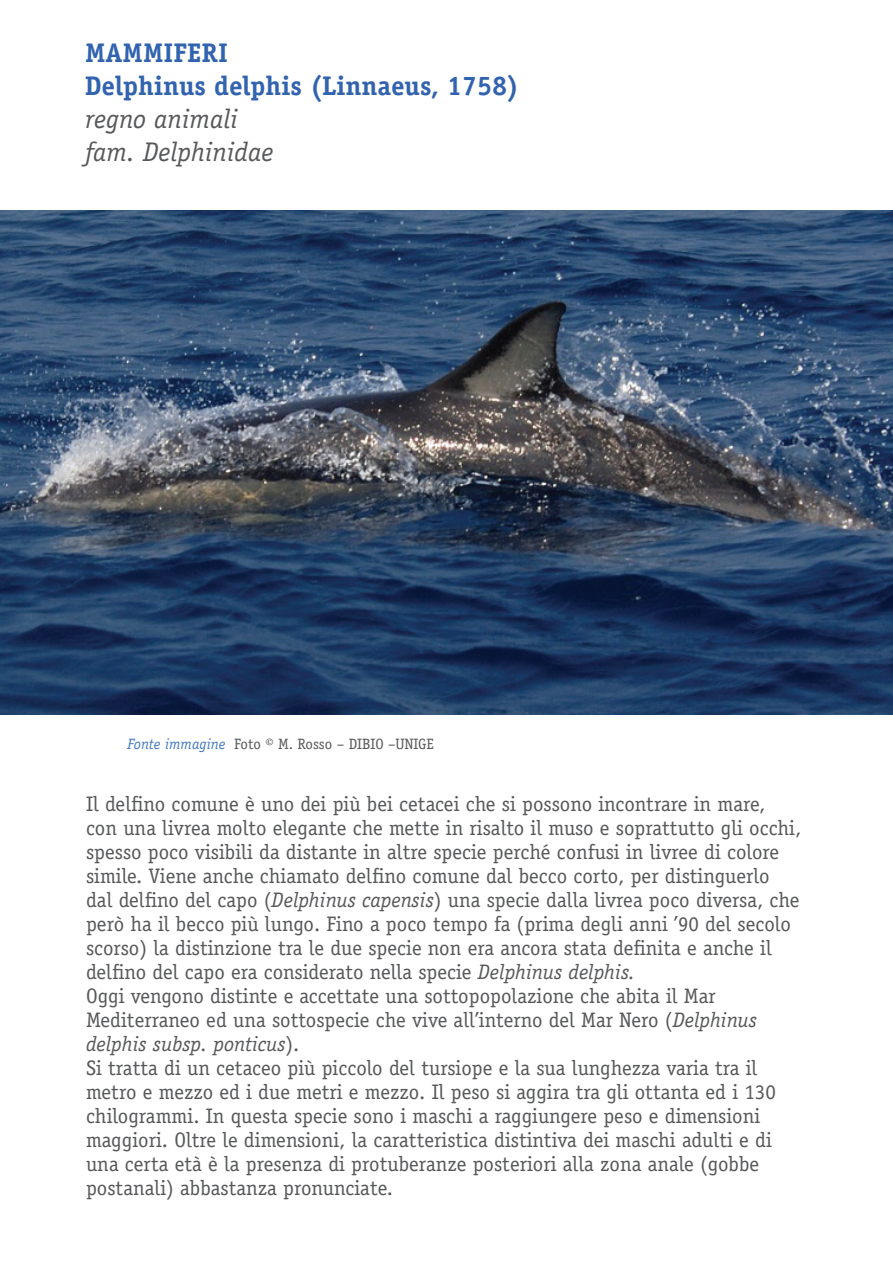
<style>
.page{position:relative;width:893px;height:1263px;background:#fff}
.page>*{position:absolute;margin:0;border:0;box-sizing:border-box;transform-origin:0 0}
.t1{font:700 27px/33px "Officina Serif Std";color:#3263af}
.t2{font:italic 27px/33px "Officina Serif Std";color:#57585a}
.t3{font:21px/24px "Officina Serif Std";color:#57585a}
.t4{font:15px "Officina Serif Std";color:#57585a}
.s1{font-style:italic;color:#437abf}
.s2{font-style:italic}
</style>
<div class="page">
<img style="left:0;top:211px;width:893px;height:504px">
<p class="t1" style="left:85px;top:36px;width:436px">mammiferi<br>Delphinus delphis (Linnaeus, 1758)</p>
<p class="t2" style="left:85px;top:102px;width:190px">regno animali fam. Delphinidae</p>
<p class="t4" style="left:128px;top:735px;width:308px"><span class="s1">Fonte immagine</span> Foto © M. Rosso – DIBIO –UNIGE</p>
<p class="t3" style="left:86px;top:791px;width:717px">Il delfino comune è uno dei più bei cetacei che si possono incontrare in mare, con una livrea molto elegante che mette in risalto il muso e soprattutto gli occhi, spesso poco visibili da distante in altre specie perché confusi in livree di colore simile. Viene anche chiamato delfino comune dal becco corto, per distinguerlo<br>dal delfino del capo (<span class="s2">Delphinus capensis</span>) una specie dalla livrea poco diversa, che però ha il becco più lungo. Fino a poco tempo fa (prima degli anni ’90 del secolo scorso) la distinzione tra le due specie non era ancora stata definita e anche il delfino del capo era considerato nella specie <span class="s2">Delphinus delphis.<br></span>Oggi vengono distinte e accettate una sottopopolazione che abita il Mar Mediterraneo ed una sottospecie che vive all’interno del Mar Nero (<span class="s2">Delphinus delphis subsp. ponticus</span>).<br>Si tratta di un cetaceo più piccolo del tursiope e la sua lunghezza varia tra il metro e mezzo ed i due metri e mezzo. Il peso si aggira tra gli ottanta ed i 130 chilogrammi. In questa specie sono i maschi a raggiungere peso e dimensioni maggiori. Oltre le dimensioni, la caratteristica distintiva dei maschi adulti e di una certa età è la presenza di protuberanze posteriori alla zona anale (gobbe postanali) abbastanza pronunciate.</p>
</div>
